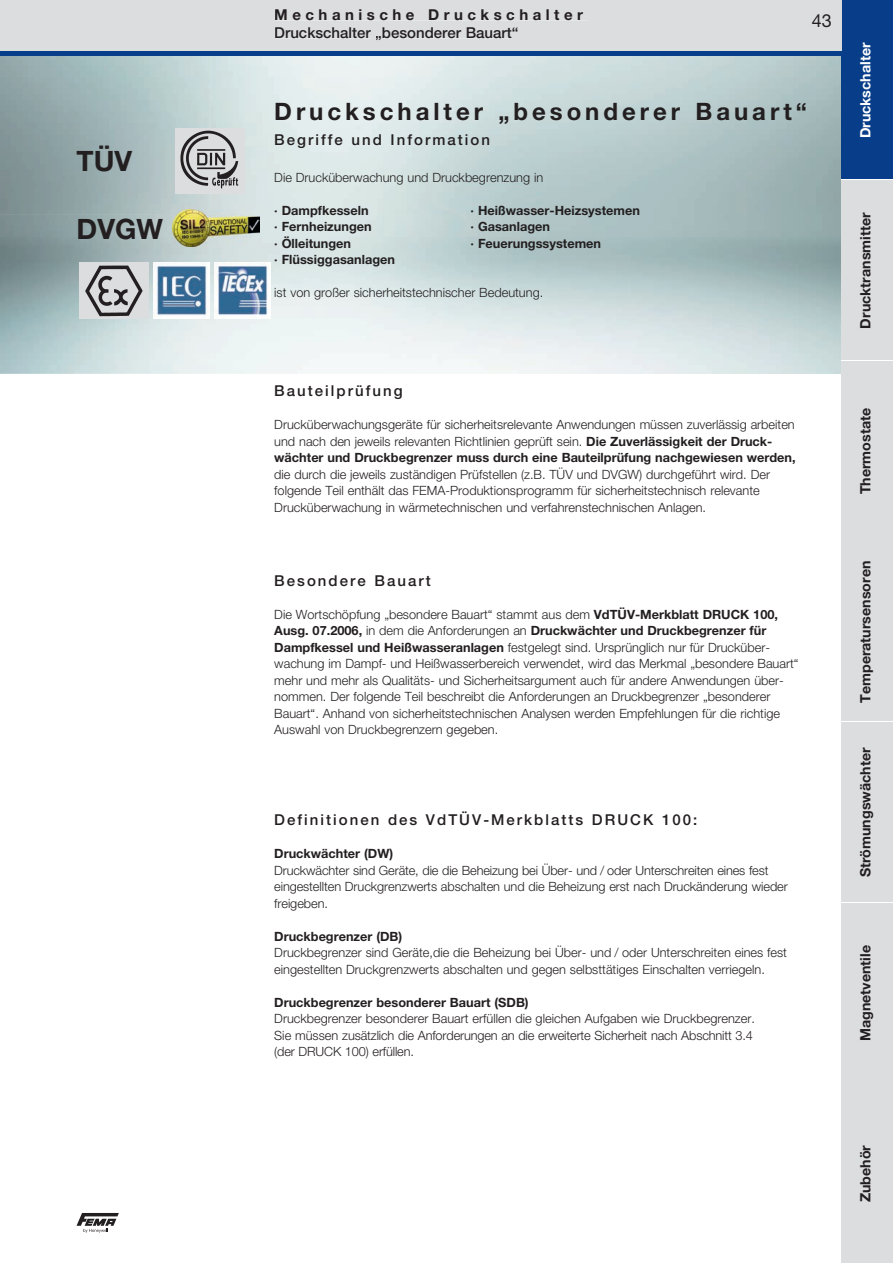
<style>
.page{position:relative;width:893px;height:1263px;background:#fff}
.page>*{position:absolute;margin:0;border:0;box-sizing:border-box;transform-origin:0 0}
.t1{font:700 28.05px "Helvetica Neue LT Pro";color:#231f20}
.t2{font:700 24px "Helvetica Neue LT Pro";letter-spacing:.165em;color:#231f20}
.t3{font:18px "Helvetica Neue LT Pro";color:#231f20}
.t4{font:500 15px "Helvetica Neue LT Pro";letter-spacing:.135em;color:#231f20}
.t5{font:500 15px "Helvetica Neue LT Pro";color:#231f20}
.t6{font:700 15px "Helvetica Neue LT Pro";letter-spacing:.3em;color:#231f20}
.t7{font:700 14.25px "Helvetica Neue LT Pro";color:#231f20}
.t8{font:700 14.25px "Helvetica Neue LT Pro";color:#fff}
.t9{font:300 12.75px/16.5px "Helvetica Neue LT Pro";color:#231f20}
.t10{font:700 12.75px "Helvetica Neue LT Pro";color:#231f20}
.s1{font-weight:700}
</style>
<div class="page">
<img style="left:1px;top:55px;width:841px;height:319px">
<img style="left:0;top:51px;width:1px;height:412px">
<div style="left:842px;top:0;width:51px;height:180px;background:#083e89"></div>
<div style="left:842px;top:180px;width:51px;height:181px;background:#dcdddf"></div>
<hr style="left:842px;top:360px;width:51px;height:2px;background:#fff">
<div style="left:842px;top:361px;width:51px;height:180px;background:#dcdddf"></div>
<div style="left:842px;top:542px;width:51px;height:180px;background:#dcdddf"></div>
<div style="left:842px;top:722px;width:51px;height:181px;background:#dcdddf"></div>
<hr style="left:842px;top:902px;width:51px;height:2px;background:#fff">
<div style="left:842px;top:903px;width:51px;height:180px;background:#dcdddf"></div>
<div style="left:175px;top:128px;width:70px;height:65px;background:#dcdddf"></div>
<img style="left:180px;top:130px;width:59px;height:59px">
<div style="left:79px;top:262px;width:70px;height:57px;background:#dcdddf"></div>
<img style="left:85px;top:265px;width:58px;height:52px">
<div style="left:842px;top:1084px;width:51px;height:179px;background:#dcdddf"></div>
<img style="left:173px;top:209px;width:86px;height:37px">
<div style="left:0;top:0;width:842px;height:51px;background:#dcdddf"></div>
<hr style="left:0;top:51px;width:842px;height:4px;background:#083e89">
<svg style="left:77px;top:1213px;width:42px;height:20px"></svg>
<img style="left:154px;top:263px;width:56px;height:55px">
<img style="left:214px;top:263px;width:56px;height:55px">
<h1 class="t1" style="left:77px;top:144px;width:57px">TÜV</h1>
<h1 class="t1" style="left:77px;top:211px;width:88px">DVGW</h1>
<p class="t6" style="left:274px;top:5px;width:310px">Mechanische Druckschalter</p>
<p class="t5" style="left:274px;top:24px;width:246px">Druckschalter „besonderer Bauart“</p>
<h3 class="t3" style="left:812px;top:10px;width:22px">43</h3>
<h2 class="t2" style="left:274px;top:96px;width:534px">Druckschalter „besonderer Bauart“</h2>
<p class="t4" style="left:274px;top:131px;width:217px">Begriffe und Information</p>
<p class="t9" style="left:274px;top:168px;width:271px">Die Drucküberwachung und Druckbegrenzung in</p>
<p class="t10" style="left:274px;top:202px;width:96px">· Dampfkesseln</p>
<p class="t10" style="left:471px;top:202px;width:171px">· Heißwasser-Heizsystemen</p>
<p class="t10" style="left:274px;top:219px;width:99px">· Fernheizungen</p>
<p class="t10" style="left:471px;top:219px;width:81px">· Gasanlagen</p>
<p class="t10" style="left:274px;top:235px;width:78px">· Ölleitungen</p>
<p class="t10" style="left:471px;top:235px;width:132px">· Feuerungssystemen</p>
<p class="t10" style="left:274px;top:252px;width:122px">· Flüssiggasanlagen</p>
<p class="t9" style="left:274px;top:284px;width:270px">ist von großer sicherheitstechnischer Bedeutung.</p>
<p class="t4" style="left:274px;top:382px;width:130px">Bauteilprüfung</p>
<p class="t9" style="left:274px;top:416px;width:523px">Drucküberwachungsgeräte für sicherheitsrelevante Anwendungen müssen zuverlässig arbeiten und nach den jeweils relevanten Richtlinien geprüft sein. <span class="s1">Die Zuverlässigkeit der Druck&shy;wächter und Druckbegrenzer muss durch eine Bauteilprüfung nachgewiesen werden,</span></p>
<p class="t9" style="left:274px;top:465px;width:497px">die durch die jeweils zuständigen Prüfstellen (z.B. TÜV und DVGW) durchgeführt wird. Der folgende Teil enthält das FEMA-Produktionsprogramm für sicherheitstechnisch relevante<br>Drucküberwachung in wärmetechnischen und verfahrenstechnischen Anlagen.</p>
<p class="t4" style="left:274px;top:571px;width:158px">Besondere Bauart</p>
<p class="t9" style="left:274px;top:606px;width:526px">Die Wortschöpfung „besondere Bauart“ stammt aus dem <span class="s1">VdTÜV-Merkblatt DRUCK 100, Ausg. 07.2006,</span> in dem die Anforderungen an <span class="s1">Druckwächter und Druckbegrenzer für Dampfkessel und Heißwasseranlagen</span> festgelegt sind. Ursprünglich nur für Drucküber&shy;wachung im Dampf- und Heißwasserbereich verwendet, wird das Merkmal „besondere Bauart“ mehr und mehr als Qualitäts- und Sicherheitsargument auch für andere Anwendungen über&shy;nommen. Der folgende Teil beschreibt die Anforderungen an Druckbegrenzer „besonderer Bauart“. Anhand von sicherheitstechnischen Analysen werden Empfehlungen für die richtige Auswahl von Druckbegrenzern gegeben.</p>
<p class="t4" style="left:274px;top:811px;width:425px">Definitionen des VdTÜV-Merkblatts DRUCK 100:</p>
<p class="t10" style="left:274px;top:846px;width:120px">Druckwächter (DW)</p>
<p class="t9" style="left:274px;top:861px;width:515px">Druckwächter sind Geräte, die die Beheizung bei Über- und / oder Unterschreiten eines fest eingestellten Druckgrenzwerts abschalten und die Beheizung erst nach Druckänderung wieder freigeben.</p>
<p class="t10" style="left:274px;top:928px;width:130px">Druckbegrenzer (DB)</p>
<p class="t9" style="left:274px;top:944px;width:514px">Druckbegrenzer sind Geräte,die die Beheizung bei Über- und / oder Unterschreiten eines fest eingestellten Druckgrenzwerts abschalten und gegen selbsttätiges Einschalten verriegeln.</p>
<p class="t10" style="left:274px;top:994px;width:256px">Druckbegrenzer besonderer Bauart (SDB)</p>
<p class="t9" style="left:274px;top:1010px;width:482px">Druckbegrenzer besonderer Bauart erfüllen die gleichen Aufgaben wie Druckbegrenzer.<br>Sie müssen zusätzlich die Anforderungen an die erweiterte Sicherheit nach Abschnitt 3.4 (der DRUCK 100) erfüllen.</p>
<p class="t8" style="left:856px;top:138px;width:97px;rotate:-90deg">Druckschalter</p>
<p class="t7" style="left:856px;top:329px;width:118px;rotate:-90deg">Drucktransmitter</p>
<p class="t7" style="left:856px;top:494px;width:88px;rotate:-90deg">Thermostate</p>
<p class="t7" style="left:856px;top:703px;width:144px;rotate:-90deg">Temperatursensoren</p>
<p class="t7" style="left:856px;top:877px;width:131px;rotate:-90deg">Strömungswächter</p>
<p class="t7" style="left:856px;top:1041px;width:98px;rotate:-90deg">Magnetventile</p>
<p class="t7" style="left:856px;top:1202px;width:59px;rotate:-90deg">Zubehör</p>
</div>
